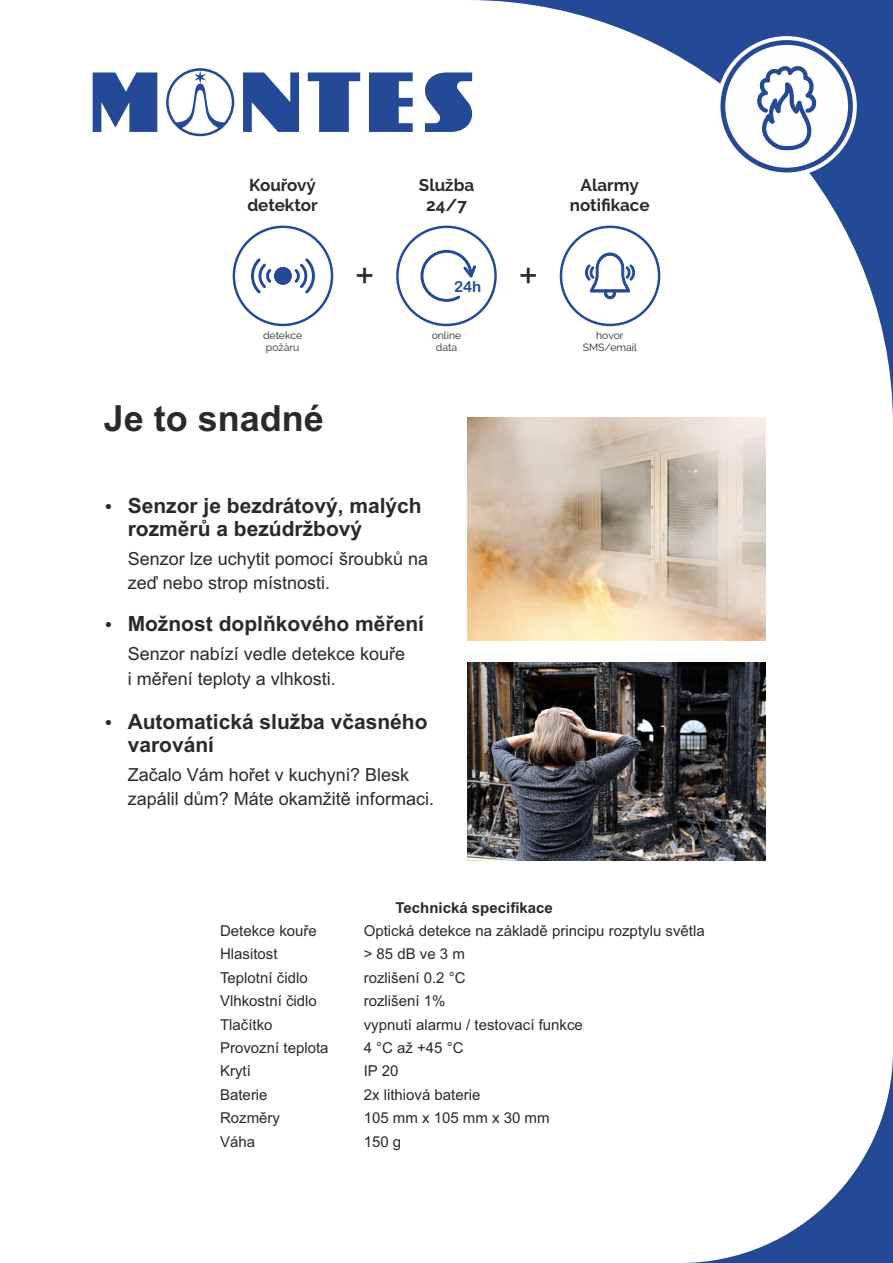
<style>
.page{position:relative;width:893px;height:1263px;background:#fff}
.page>*{position:absolute;margin:0;border:0;box-sizing:border-box;transform-origin:0 0}
.t1{font:700 36px "Arial";color:#2b2a29}
.t2{font:32.7px "Arial";color:#2b2a29}
.t3{font:700 21px/23.4px "Arial";color:#2b2a29}
.t4{font:18px/24.2px "Arial";color:#2b2a29}
.t5{font:700 16.95px/20px "Raleway";color:#2b2a29;text-align:center}
.t6{font:15.15px "Arial Rounded MT Bold";color:#234997}
.t7{font:15px "Arial";color:#2b2a29}
.t8{font:700 15px "Arial";color:#2b2a29}
.t9{font:10.5px/12.3px "Raleway";color:#2b2a29;text-align:center}
</style>
<div class="page">
<svg style="left:369px;top:72px;width:44px;height:60px"></svg>
<svg style="left:424px;top:72px;width:44px;height:60px"></svg>
<svg style="left:308px;top:72px;width:52px;height:60px"></svg>
<svg style="left:243px;top:72px;width:56px;height:60px"></svg>
<svg style="left:93px;top:72px;width:64px;height:60px"></svg>
<svg style="left:166px;top:68px;width:68px;height:68px"></svg>
<svg style="left:468px;top:0;width:425px;height:425px"></svg>
<svg style="left:686px;top:1056px;width:207px;height:207px"></svg>
<div style="left:233px;top:226px;width:100px;height:100px;border:2px solid #234997;border-radius:50%"></div>
<svg style="left:251px;top:258px;width:64px;height:35px"></svg>
<div style="left:560px;top:226px;width:100px;height:100px;border:2px solid #234997;border-radius:50%"></div>
<svg style="left:585px;top:252px;width:50px;height:47px"></svg>
<div style="left:396px;top:226px;width:101px;height:100px;border:2px solid #234997;border-radius:50%"></div>
<svg style="left:420px;top:248px;width:63px;height:55px"></svg>
<svg style="left:716px;top:36px;width:141px;height:140px"></svg>
<svg style="left:720px;top:40px;width:133px;height:132px"></svg>
<svg style="left:753px;top:63px;width:65px;height:89px"></svg>
<img style="left:468px;top:662px;width:297px;height:199px">
<img style="left:468px;top:417px;width:297px;height:223px">
<p class="t5" style="left:247px;top:175px;width:72px;text-align:left">Kouřový detektor</p>
<p class="t5" style="left:419px;top:175px;width:57px">Služba<br>24/7</p>
<p class="t5" style="left:570px;top:175px;width:81px">Alarmy notifikace</p>
<h2 class="t2" style="left:355px;top:264px;width:21px">+</h2>
<h2 class="t2" style="left:519px;top:264px;width:21px">+</h2>
<p class="t6" style="left:454px;top:281px;width:29px">24h</p>
<p class="t9" style="left:263px;top:329px;width:41px;text-align:left">detekce požáru</p>
<p class="t9" style="left:432px;top:329px;width:31px">online data</p>
<p class="t9" style="left:583px;top:329px;width:56px">hovor<br>SMS/email</p>
<h1 class="t1" style="left:104px;top:405px;width:222px">Je to snadné</h1>
<h3 class="t3" style="left:128px;top:495px;width:296px">Senzor je bezdrátový, malých rozměrů a bezúdržbový</h3>
<p class="t4" style="left:128px;top:548px;width:302px">Senzor lze uchytit pomocí šroubků na zeď nebo strop místnosti.</p>
<h3 class="t3" style="left:128px;top:614px;width:298px">Možnost doplňkového měření</h3>
<p class="t4" style="left:128px;top:644px;width:279px">Senzor nabízí vedle detekce kouře i měření teploty a vlhkosti.</p>
<h3 class="t3" style="left:128px;top:711px;width:301px">Automatická služba včasného varování</h3>
<p class="t4" style="left:128px;top:764px;width:308px">Začalo Vám hořet v kuchyni? Blesk zapálil dům? Máte okamžitě informaci.</p>
<p class="t8" style="left:396px;top:902px;width:159px">Technická specifikace</p>
<p class="t7" style="left:220px;top:925px;width:98px">Detekce kouře</p>
<p class="t7" style="left:364px;top:925px;width:342px">Optická detekce na základě principu rozptylu světla</p>
<p class="t7" style="left:220px;top:948px;width:59px">Hlasitost</p>
<p class="t7" style="left:364px;top:948px;width:103px">&gt; 85 dB ve 3 m</p>
<p class="t7" style="left:220px;top:972px;width:89px">Teplotní čidlo</p>
<p class="t7" style="left:364px;top:972px;width:103px">rozlišení 0.2 °C</p>
<p class="t7" style="left:220px;top:995px;width:98px">Vlhkostní čidlo</p>
<p class="t7" style="left:364px;top:995px;width:83px">rozlišení 1%</p>
<p class="t7" style="left:220px;top:1019px;width:54px">Tlačítko</p>
<p class="t7" style="left:364px;top:1019px;width:221px">vypnutí alarmu / testovací funkce</p>
<p class="t7" style="left:220px;top:1042px;width:110px">Provozní teplota</p>
<p class="t7" style="left:364px;top:1042px;width:101px">4 °C až +45 °C</p>
<p class="t7" style="left:220px;top:1065px;width:32px">Krytí</p>
<p class="t7" style="left:364px;top:1065px;width:36px">IP 20</p>
<p class="t7" style="left:220px;top:1089px;width:49px">Baterie</p>
<p class="t7" style="left:364px;top:1089px;width:118px">2x lithiová baterie</p>
<p class="t7" style="left:220px;top:1112px;width:61px">Rozměry</p>
<p class="t7" style="left:364px;top:1112px;width:187px">105 mm x 105 mm x 30 mm</p>
<p class="t7" style="left:220px;top:1136px;width:37px">Váha</p>
<p class="t7" style="left:364px;top:1136px;width:39px">150 g</p>
</div>
